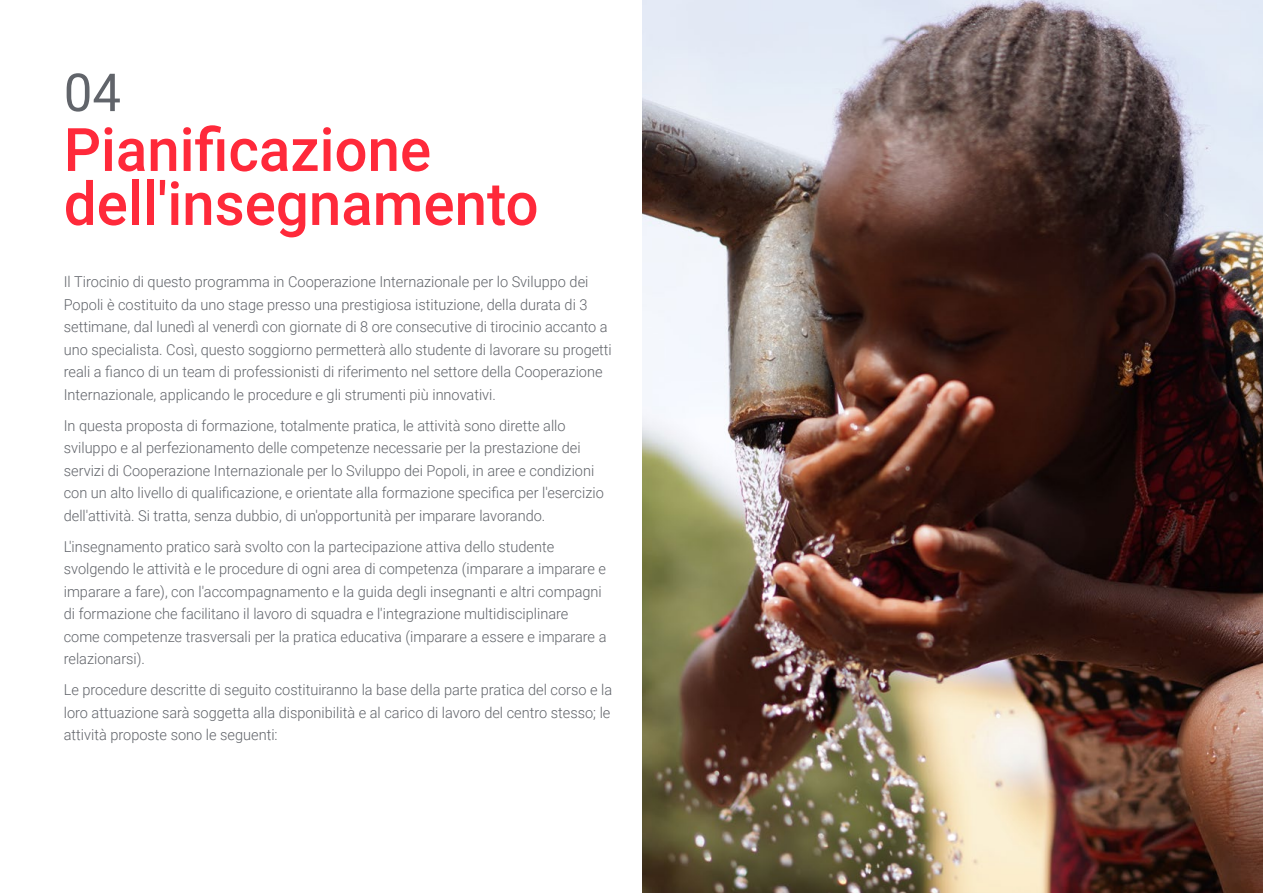
<style>
.page{position:relative;width:1263px;height:893px;background:#fff}
.page>*{position:absolute;margin:0;border:0;box-sizing:border-box;transform-origin:0 0}
.t1{font:500 60px/54px "Roboto";color:#ff293a}
.t2{font:52.5px "Roboto";color:#61646a}
.t3{font:300 15px/22.5px "Roboto";color:#61646a}
</style>
<div class="page">
<img style="left:642px;top:0;width:621px;height:893px">
<h2 class="t2" style="left:64px;top:56px;width:59px">04</h2>
<h1 class="t1" style="left:64px;top:120px;width:476px">Pianificazione dell'insegnamento</h1>
<p class="t3" style="left:64px;top:270px;width:550px">Il Tirocinio di questo programma in Cooperazione Internazionale per lo Sviluppo dei Popoli è costituito da uno stage presso una prestigiosa istituzione, della durata di 3 settimane, dal lunedì al venerdì con giornate di 8 ore consecutive di tirocinio accanto a uno specialista. Così, questo soggiorno permetterà allo studente di lavorare su progetti reali a fianco di un team di professionisti di riferimento nel settore della Cooperazione Internazionale, applicando le procedure e gli strumenti più innovativi.</p>
<p class="t3" style="left:64px;top:413px;width:541px">In questa proposta di formazione, totalmente pratica, le attività sono dirette allo sviluppo e al perfezionamento delle competenze necessarie per la prestazione dei servizi di Cooperazione Internazionale per lo Sviluppo dei Popoli, in aree e condizioni con un alto livello di qualificazione, e orientate alla formazione specifica per l'esercizio dell'attività. Si tratta, senza dubbio, di un'opportunità per imparare lavorando.</p>
<p class="t3" style="left:64px;top:534px;width:544px">L'insegnamento pratico sarà svolto con la partecipazione attiva dello studente svolgendo le attività e le procedure di ogni area di competenza (imparare a imparare e imparare a fare), con l'accompagnamento e la guida degli insegnanti e altri compagni di formazione che facilitano il lavoro di squadra e l'integrazione multidisciplinare come competenze trasversali per la pratica educativa (imparare a essere e imparare a relazionarsi).</p>
<p class="t3" style="left:64px;top:678px;width:550px;text-align:justify">Le procedure descritte di seguito costituiranno la base della parte pratica del corso e la loro attuazione sarà soggetta alla disponibilità e al carico di lavoro del centro stesso; le attività proposte sono le seguenti:</p>
</div>
